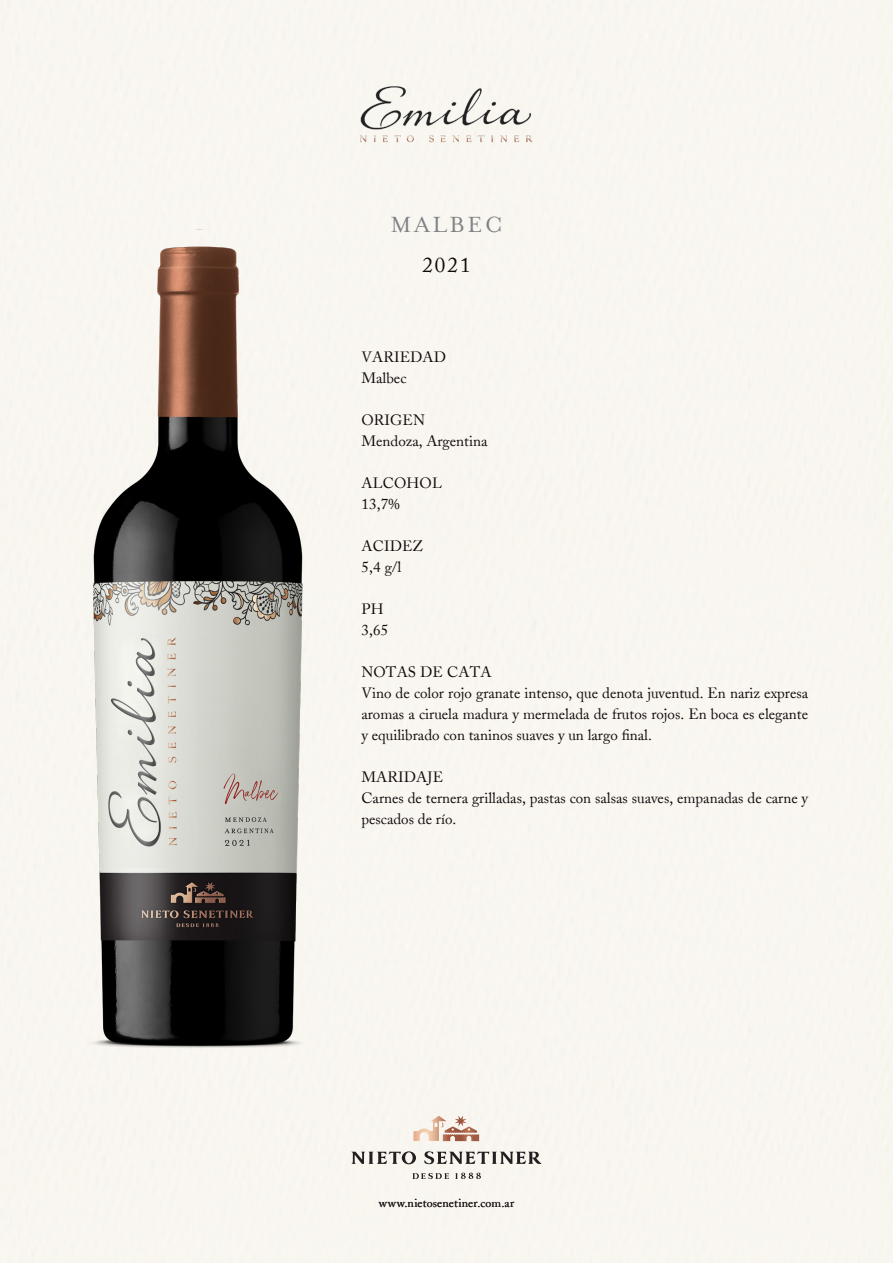
<style>
.page{position:relative;width:893px;height:1263px;background:#fff}
.page>*{position:absolute;margin:0;border:0;box-sizing:border-box;transform-origin:0 0}
.t1{font:25.5px "Mrs Eaves Roman";letter-spacing:.1em;color:#808285}
.t2{font:21px "Adobe Caslon";color:#110a0c}
.t3{font:15px/21px "Adobe Caslon";color:#110a0c;text-align:justify}
.t4{font:12px "Adobe Caslon";letter-spacing:.015em;color:#231f20}
</style>
<div class="page">
<svg style="left:413px;top:1116px;width:66px;height:25px"></svg>
<svg style="left:351px;top:1151px;width:191px;height:28px"></svg>
<img style="left:69px;top:229px;width:261px;height:837px">
<img style="left:358px;top:85px;width:177px;height:58px">
<p class="t1" style="left:390px;top:213px;width:113px">MALBEC</p>
<p class="t2" style="left:422px;top:252px;width:50px">2021</p>
<p class="t3" style="left:361px;top:347px;width:86px">VARIEDAD</p>
<p class="t3" style="left:361px;top:368px;width:47px">Malbec</p>
<p class="t3" style="left:361px;top:410px;width:65px">ORIGEN</p>
<p class="t3" style="left:361px;top:431px;width:127px">Mendoza, Argentina</p>
<p class="t3" style="left:361px;top:473px;width:82px">ALCOHOL</p>
<p class="t3" style="left:361px;top:494px;width:40px">13,7%</p>
<p class="t3" style="left:361px;top:536px;width:63px">ACIDEZ</p>
<p class="t3" style="left:361px;top:557px;width:41px">5,4 g/l</p>
<p class="t3" style="left:361px;top:599px;width:24px">PH</p>
<p class="t3" style="left:361px;top:620px;width:28px">3,65</p>
<p class="t3" style="left:361px;top:662px;width:132px">NOTAS DE CATA</p>
<p class="t3" style="left:361px;top:683px;width:448px">Vino de color rojo granate intenso, que denota juventud. En nariz expresa aromas a ciruela madura y mermelada de frutos rojos. En boca es elegante y equilibrado con taninos suaves y un largo final.</p>
<p class="t3" style="left:361px;top:767px;width:83px">MARIDAJE</p>
<p class="t3" style="left:361px;top:788px;width:448px">Carnes de ternera grilladas, pastas con salsas suaves, empanadas de carne y pescados de río.</p>
<p class="t4" style="left:379px;top:1195px;width:137px">www.nietosenetiner.com.ar</p>
</div>
